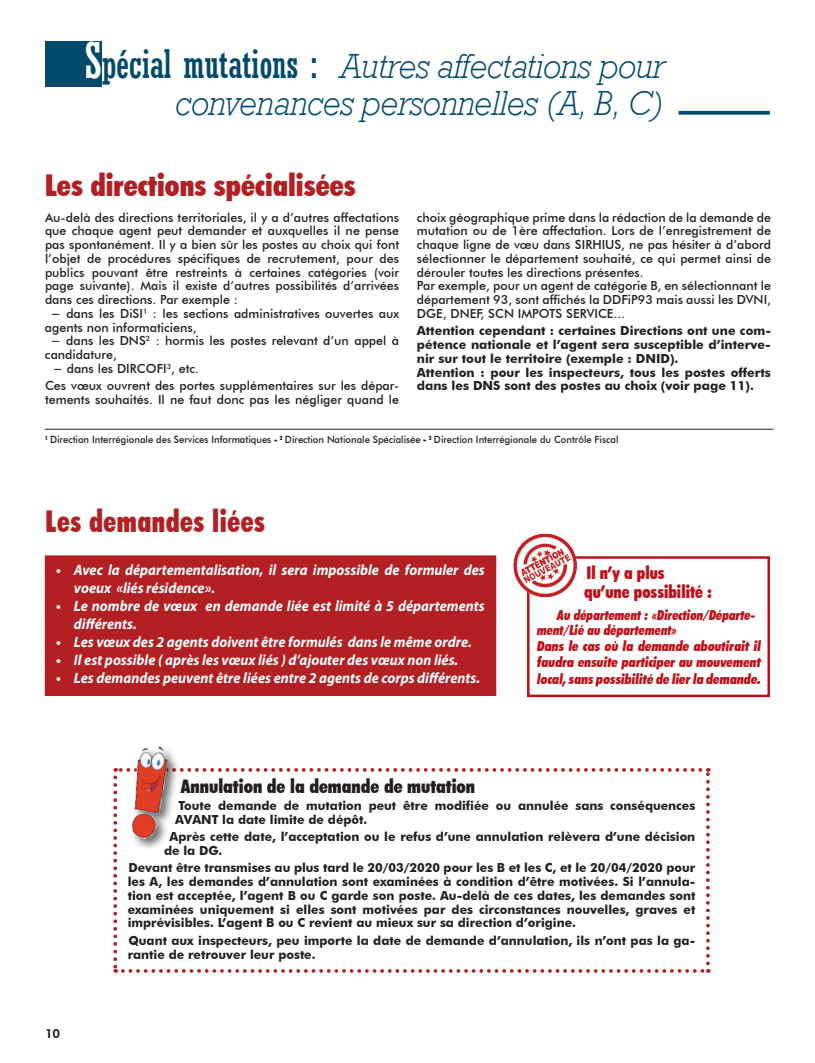
<style>
.page{position:relative;width:815px;height:1063px;background:#fff}
.page>*{position:absolute;margin:0;border:0;box-sizing:border-box;transform-origin:0 0}
.t1{font:italic 300 35px/36.2px "Astute Light S Si";letter-spacing:-.01em;color:#004b6c;text-align:right;scale:.95 1}
.t2{font:900 condensed 30px "Futura BT";color:#b22024}
.t3{font:900 condensed 30px "Futura BT";letter-spacing:.02em;color:#b22024;scale:.9 1}
.t4{font:900 condensed 18.75px "Futura BT";color:#231f20}
.t5{font:900 condensed 17.5px/18.8px "Futura BT";color:#bd1018;scale:.95 1}
.t6{font:italic 700 15px/18px "Myriad Pro";color:#fff;scale:.95 1}
.t7{font:900 condensed 13.75px/16.2px "Futura BT";color:#bd1018;text-align:justify}
.t8{font:900 condensed 13.75px/15px "Futura BT";color:#bd1018;scale:.95 1}
.t9{font:500 12.5px/13.8px "Futura BT";color:#231f20}
.t10{font:700 12.5px/13.8px "Futura BT";color:#231f20}
.t11{font:800 12.5px "Futura BT";color:#231f20}
.t12{font:500 10px "Futura BT";color:#231f20;scale:.95 1}
.s1{font-family:"Astute Condensed S Si Condensed";font-weight:400;font-style:normal;font-size:48.12px;color:#fff}
.s2{font-family:"Astute Condensed S Si Condensed";font-weight:400;font-style:normal;font-size:38.5px}
.s3{font-weight:900;font-stretch:condensed}
</style>
<div class="page">
<div style="left:45px;top:42px;width:56px;height:45px;background:#004b6c"></div>
<svg style="left:679px;top:111px;width:91px;height:4px"></svg>
<hr style="left:45px;top:429px;width:728px;height:1px;background:#231f20">
<div style="left:527px;top:556px;width:243px;height:141px;border:2px solid #bd1018"></div>
<div style="left:45px;top:556px;width:451px;height:139px;background:#b22024"></div>
<img style="left:513px;top:533px;width:65px;height:64px">
<svg style="left:113px;top:768px;width:597px;height:205px"></svg>
<div style="left:130px;top:744px;width:50px;height:107px;background:#231f20;opacity:.65"></div>
<img style="left:126px;top:744px;width:45px;height:97px">
<h1 class="t1" style="left:84px;top:48px;width:612px"><span class="s1">S</span><span class="s2">pécial mutations :</span> Autres affectations pour convenances personnelles (A, B, C)</h1>
<h2 class="t2" style="left:45px;top:168px;width:312px">Les directions spécialisées</h2>
<p class="t9" style="left:45px;top:210px;width:356px">Au-delà des directions territoriales, il y a d’autres affectations</p>
<p class="t9" style="left:45px;top:224px;width:356px">que chaque agent peut demander et auxquelles il ne pense</p>
<p class="t9" style="left:45px;top:238px;width:356px">pas spontanément. Il y a bien sûr les postes au choix qui font</p>
<p class="t9" style="left:45px;top:252px;width:356px">l’objet de procédures spécifiques de recrutement, pour des</p>
<p class="t9" style="left:45px;top:265px;width:356px">publics pouvant être restreints à certaines catégories (voir</p>
<p class="t9" style="left:45px;top:279px;width:356px">page suivante). Mais il existe d’autres possibilités d’arrivées</p>
<p class="t9" style="left:45px;top:293px;width:194px">dans ces directions. Par exemple :</p>
<p class="t9" style="left:50px;top:307px;width:350px">− dans les DiSI<sup>1</sup> : les sections administratives ouvertes aux</p>
<p class="t9" style="left:45px;top:320px;width:153px">agents non informaticiens,</p>
<p class="t9" style="left:50px;top:334px;width:350px">− dans les DNS<sup>2</sup> : hormis les postes relevant d’un appel à</p>
<p class="t9" style="left:45px;top:348px;width:73px">candidature,</p>
<p class="t9" style="left:53px;top:362px;width:148px">− dans les DIRCOFI<sup>3</sup>, etc.</p>
<p class="t9" style="left:45px;top:379px;width:356px">Ces vœux ouvrent des portes supplémentaires sur les dépar&shy;tements souhaités. Il ne faut donc pas les négliger quand le</p>
<p class="t9" style="left:417px;top:210px;width:356px">choix géographique prime dans la rédaction de la demande de mutation ou de 1ère affectation. Lors de l’enregistrement de chaque ligne de vœu dans SIRHIUS, ne pas hésiter à d’abord sélectionner le département souhaité, ce qui permet ainsi de dérouler toutes les directions présentes.<br>Par exemple, pour un agent de catégorie B, en sélectionnant le département 93, sont affichés la DDFiP93 mais aussi les DVNI, DGE, DNEF, SCN IMPOTS SERVICE...</p>
<p class="t10" style="left:417px;top:324px;width:356px">Attention cependant : certaines Directions ont une com&shy;pétence nationale et l’agent sera susceptible d’interve&shy;nir sur tout le territoire (exemple : DNID).<br>Attention : pour les inspecteurs, tous les postes offerts dans les DNS sont des postes au choix (voir page 11).</p>
<p class="t12" style="left:45px;top:433px;width:605px"><sup>1</sup> Direction Interrégionale des Services Informatiques <span class="s3">-</span> <sup>2</sup> Direction Nationale Spécialisée <span class="s3">-</span> <sup>3</sup> Direction Interrégionale du Contrôle Fiscal</p>
<h2 class="t3" style="left:46px;top:503px;width:245px">Les demandes liées</h2>
<p class="t6" style="left:74px;top:560px;width:434px;text-indent:-18px">• Avec la départementalisation, il sera impossible de formuler des voeux «liés résidence».</p>
<p class="t6" style="left:74px;top:596px;width:434px;text-indent:-18px">• Le nombre de vœux en demande liée est limité à 5 départements différents.</p>
<p class="t6" style="left:56px;top:632px;width:439px">• Les vœux des 2 agents doivent être formulés dans le même ordre.</p>
<p class="t6" style="left:56px;top:650px;width:425px">• Il est possible ( après les vœux liés ) d’ajouter des vœux non liés.</p>
<p class="t6" style="left:56px;top:668px;width:448px">• Les demandes peuvent être liées entre 2 agents de corps différents.</p>
<h3 class="t5" style="left:584px;top:563px;width:136px">Il n’y a plus<br>qu’une possibilité :</h3>
<p class="t8" style="left:537px;top:607px;width:234px;text-indent:20px">Au département : «Direction/Départe&shy;ment/Lié au département»</p>
<p class="t7" style="left:537px;top:638px;width:227px">Dans le cas où la demande aboutirait il faudra ensuite participer au mouvement local, sans possibilité de lier la demande.</p>
<p class="t11" style="left:45px;top:1026px;width:17px">10</p>
<h3 class="t4" style="left:181px;top:775px;width:296px">Annulation de la demande de mutation</h3>
<p class="t10" style="left:175px;top:799px;width:522px">Toute demande de mutation peut être modifiée ou annulée sans conséquences<br>AVANT la date limite de dépôt.</p>
<p class="t10" style="left:164px;top:830px;width:533px;text-indent:6px">Après cette date, l’acceptation ou le refus d’une annulation relèvera d’une décision de la DG.</p>
<p class="t10" style="left:128px;top:861px;width:569px;text-align:justify">Devant être transmises au plus tard le 20/03/2020 pour les B et les C, et le 20/04/2020 pour les A, les demandes d’annulation sont examinées à condition d’être motivées. Si l’annula&shy;tion est acceptée, l’agent B ou C garde son poste. Au-delà de ces dates, les demandes sont examinées uniquement si elles sont motivées par des circonstances nouvelles, graves et imprévisibles. L’agent B ou C revient au mieux sur sa direction d’origine.</p>
<p class="t10" style="left:128px;top:933px;width:569px">Quant aux inspecteurs, peu importe la date de demande d’annulation, ils n’ont pas la ga&shy;rantie de retrouver leur poste.</p>
</div>
